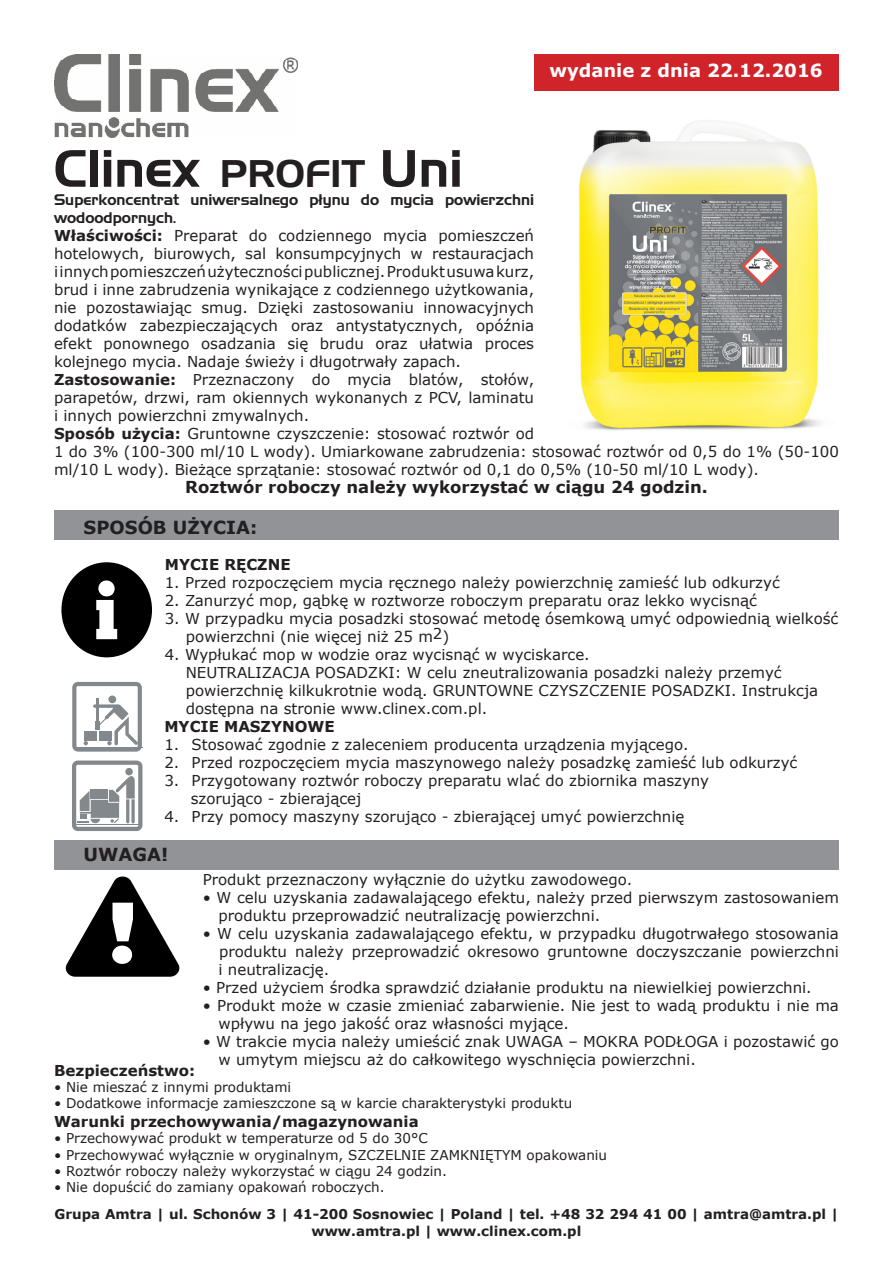
<style>
.page{position:relative;width:893px;height:1263px;background:#fff}
.page>*{position:absolute;margin:0;border:0;box-sizing:border-box;transform-origin:0 0}
.t1{font:51px "Grotesk Handel EE";color:#231f20}
.t2{font:700 18px "Verdana";color:#fff}
.t3{font:700 18px "Verdana";color:#231f20}
.t4{font:700 16.5px "Verdana";color:#231f20}
.t5{font:15px/18px "Verdana";color:#231f20}
.t6{font:700 15px "Verdana";color:#231f20}
.t7{font:15px/18px "Grotesk Handel EE";color:#231f20}
.t8{font:13.5px "Verdana";color:#231f20}
.t9{font:700 13.5px/16.2px "Verdana";color:#231f20;text-align:center}
.s1{font-size:37.5px}
.s2{font-weight:700}
</style>
<div class="page">
<div style="left:54px;top:510px;width:785px;height:30px;background:#919396"></div>
<div style="left:54px;top:840px;width:785px;height:30px;background:#919396"></div>
<img style="left:54px;top:54px;width:244px;height:83px">
<div style="left:61px;top:562px;width:91px;height:95px;background:#000;border-radius:50%"></div>
<svg style="left:96px;top:580px;width:21px;height:59px"></svg>
<svg style="left:65px;top:876px;width:115px;height:101px"></svg>
<div style="left:534px;top:54px;width:305px;height:37px;background:#d1232a"></div>
<svg style="left:72px;top:760px;width:70px;height:71px"></svg>
<svg style="left:72px;top:682px;width:70px;height:70px"></svg>
<img style="left:579px;top:120px;width:241px;height:310px">
<p class="t2" style="left:549px;top:58px;width:275px">wydanie z dnia 22.12.2016</p>
<p class="t1" style="left:54px;top:138px;width:410px">Clinex <span class="s1">PROFIT</span> Uni</p>
<p class="t7" style="left:54px;top:190px;width:482px">Superkoncentrat uniwersalnego płynu do mycia powierzchni wodoodpornych.</p>
<p class="t5" style="left:54px;top:226px;width:482px;text-align:justify"><span class="s2">Właściwości:</span> Preparat do codziennego mycia pomieszczeń hotelowych, biurowych, sal konsumpcyjnych w restauracjach i innych pomieszczeń użyteczności publicznej. Produkt usuwa kurz, brud i inne zabrudzenia wynikające z codziennego użytkowania, nie pozostawiając smug. Dzięki zastosowaniu innowacyjnych dodatków zabezpieczających oraz antystatycznych, opóźnia efekt ponownego osadzania się brudu oraz ułatwia proces kolejnego mycia. Nadaje świeży i długotrwały zapach.</p>
<p class="t5" style="left:54px;top:370px;width:482px;text-align:justify"><span class="s2">Zastosowanie:</span> Przeznaczony do mycia blatów, stołów, parapetów, drzwi, ram okiennych wykonanych z PCV, laminatu i innych powierzchni zmywalnych.</p>
<p class="t5" style="left:54px;top:424px;width:786px"><span class="s2">Sposób użycia:</span> Gruntowne czyszczenie: stosować roztwór od<br>1 do 3% (100-300 ml/10 L wody). Umiarkowane zabrudzenia: stosować roztwór od 0,5 do 1% (50-100 ml/10 L wody). Bieżące sprzątanie: stosować roztwór od 0,1 do 0,5% (10-50 ml/10 L wody).</p>
<p class="t4" style="left:185px;top:475px;width:524px">Roztwór roboczy należy wykorzystać w ciągu 24 godzin.</p>
<p class="t3" style="left:84px;top:514px;width:175px">SPOSÓB UŻYCIA:</p>
<p class="t6" style="left:165px;top:553px;width:127px">MYCIE RĘCZNE</p>
<p class="t5" style="left:165px;top:573px;width:617px">1. Przed rozpoczęciem mycia ręcznego należy powierzchnię zamieść lub odkurzyć</p>
<p class="t5" style="left:165px;top:591px;width:594px">2. Zanurzyć mop, gąbkę w roztworze roboczym preparatu oraz lekko wycisnąć</p>
<p class="t5" style="left:186px;top:609px;width:654px;text-indent:-21px">3. W przypadku mycia posadzki stosować metodę ósemkową umyć odpowiednią wielkość powierzchni (nie więcej niż 25 m2)</p>
<p class="t5" style="left:165px;top:645px;width:426px">4. Wypłukać mop w wodzie oraz wycisnąć w wyciskarce.</p>
<p class="t5" style="left:186px;top:663px;width:634px">NEUTRALIZACJA POSADZKI: W celu zneutralizowania posadzki należy przemyć powierzchnię kilkukrotnie wodą. GRUNTOWNE CZYSZCZENIE POSADZKI. Instrukcja dostępna na stronie www.clinex.com.pl.</p>
<p class="t6" style="left:164px;top:715px;width:172px">MYCIE MASZYNOWE</p>
<p class="t5" style="left:164px;top:735px;width:526px">1. Stosować zgodnie z zaleceniem producenta urządzenia myjącego.</p>
<p class="t5" style="left:164px;top:753px;width:634px">2. Przed rozpoczęciem mycia maszynowego należy posadzkę zamieść lub odkurzyć</p>
<p class="t5" style="left:191px;top:771px;width:520px;text-indent:-26px">3. Przygotowany roztwór roboczy preparatu wlać do zbiornika maszyny szorująco - zbierającej</p>
<p class="t5" style="left:164px;top:807px;width:522px">4. Przy pomocy maszyny szorująco - zbierającej umyć powierzchnię</p>
<p class="t3" style="left:84px;top:842px;width:86px">UWAGA!</p>
<p class="t5" style="left:203px;top:871px;width:431px">Produkt przeznaczony wyłącznie do użytku zawodowego.</p>
<p class="t5" style="left:219px;top:889px;width:622px;text-indent:-16px">• W celu uzyskania zadawalającego efektu, należy przed pierwszym zastosowaniem produktu przeprowadzić neutralizację powierzchni.</p>
<p class="t5" style="left:219px;top:925px;width:622px;text-align:justify;text-indent:-16px">• W celu uzyskania zadawalającego efektu, w przypadku długotrwałego stosowania produktu należy przeprowadzić okresowo gruntowne doczyszczanie powierzchni i neutralizację.</p>
<p class="t5" style="left:203px;top:979px;width:611px">• Przed użyciem środka sprawdzić działanie produktu na niewielkiej powierzchni.</p>
<p class="t5" style="left:219px;top:997px;width:622px;text-indent:-16px">• Produkt może w czasie zmieniać zabarwienie. Nie jest to wadą produktu i nie ma wpływu na jego jakość oraz własności myjące.</p>
<p class="t5" style="left:219px;top:1033px;width:622px;text-indent:-16px">• W trakcie mycia należy umieścić znak UWAGA – MOKRA PODŁOGA i pozostawić go w umytym miejscu aż do całkowitego wyschnięcia powierzchni.</p>
<p class="t6" style="left:54px;top:1060px;width:143px">Bezpieczeństwo:</p>
<p class="t8" style="left:54px;top:1078px;width:239px">• Nie mieszać z innymi produktami</p>
<p class="t8" style="left:54px;top:1094px;width:520px">• Dodatkowe informacje zamieszczone są w karcie charakterystyki produktu</p>
<p class="t6" style="left:54px;top:1111px;width:366px">Warunki przechowywania/magazynowania</p>
<p class="t8" style="left:54px;top:1129px;width:375px">• Przechowywać produkt w temperaturze od 5 do 30°C</p>
<p class="t8" style="left:54px;top:1145px;width:555px">• Przechowywać wyłącznie w oryginalnym, SZCZELNIE ZAMKNIĘTYM opakowaniu</p>
<p class="t8" style="left:54px;top:1161px;width:394px">• Roztwór roboczy należy wykorzystać w ciągu 24 godzin.</p>
<p class="t8" style="left:54px;top:1178px;width:332px">• Nie dopuścić do zamiany opakowań roboczych.</p>
<p class="t9" style="left:54px;top:1206px;width:786px">Grupa Amtra | ul. Schonów 3 | 41-200 Sosnowiec | Poland | tel. +48 32 294 41 00 | amtra@amtra.pl | www.amtra.pl | www.clinex.com.pl</p>
</div>
